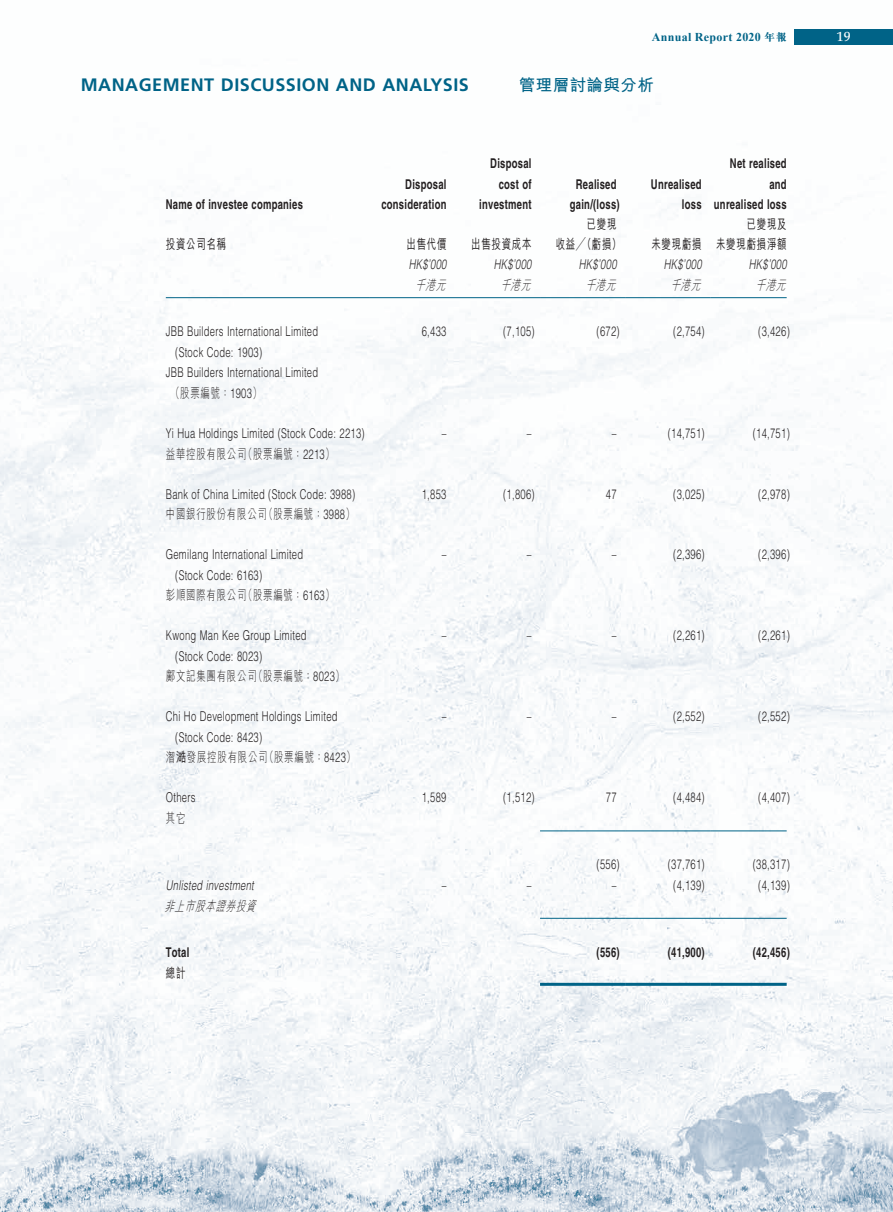
<style>
.page{position:relative;width:893px;height:1212px;background:#fff}
.page>*{position:absolute;margin:0;border:0;box-sizing:border-box;transform-origin:0 0}
.t1{font:700 18px "Frutiger LT Std";letter-spacing:.03em;color:#006387}
.t2{font:700 16.5px "M Hei HK";letter-spacing:.03em;color:#006387}
._50_Table_txt{font:300 13.5px/20.2px "Helvetica LT Std";letter-spacing:.03em;color:#231f20;scale:.7 1}
._50_Table_txt-2{font:700 13.5px "Helvetica LT Std";letter-spacing:.03em;color:#231f20;scale:.7 1}
._50_Table_txt-3{font:300 13.5px "M Hei HK";letter-spacing:.08em;color:#231f20;scale:.7 1}
._50_Table_txt-4{font:italic 300 13.5px "Helvetica LT Std";letter-spacing:.03em;color:#231f20;scale:.7 1}
._50_Table_txt-5{font:500 13.5px "M Hei HK";letter-spacing:.08em;color:#231f20;scale:.7 1}
._50_Table_txt-6{font:italic 300 13.5px "M Hei HK";color:#231f20;scale:.7 1}
.t3{font:500 13.5px "Palatino LT Std";color:#fff}
.t4{font:700 12px "Times New Roman";letter-spacing:.025em;color:#006387}
.s1{font-family:"M Sung HK";font-weight:800;font-size:10.5px}
.s2{font-family:"M Hei HK"}
.s3{font-family:"Helvetica LT Std"}
.s4{font-weight:500}
</style>
<div class="page">
<img style="left:1px;top:29px;width:892px;height:1183px">
<div style="left:795px;top:29px;width:98px;height:15px;background:#006387"></div>
<hr style="left:166px;top:297px;width:204px;height:1px;background:#006387">
<hr style="left:370px;top:297px;width:85px;height:1px;background:#006387">
<hr style="left:455px;top:297px;width:85px;height:1px;background:#006387">
<hr style="left:540px;top:297px;width:85px;height:1px;background:#006387">
<hr style="left:625px;top:297px;width:85px;height:1px;background:#006387">
<hr style="left:710px;top:297px;width:77px;height:1px;background:#006387">
<hr style="left:540px;top:830px;width:85px;height:1px;background:#006387">
<hr style="left:625px;top:830px;width:85px;height:1px;background:#006387">
<hr style="left:710px;top:830px;width:77px;height:1px;background:#006387">
<hr style="left:540px;top:918px;width:85px;height:1px;background:#006387">
<hr style="left:625px;top:918px;width:85px;height:1px;background:#006387">
<hr style="left:710px;top:918px;width:77px;height:1px;background:#006387">
<hr style="left:540px;top:983px;width:85px;height:3px;background:#006387">
<hr style="left:625px;top:983px;width:85px;height:3px;background:#006387">
<hr style="left:710px;top:983px;width:77px;height:3px;background:#006387">
<p class="t4" style="left:652px;top:28px;width:136px">Annual Report 2020 <span class="s1">年報</span></p>
<h1 class="t1" style="left:81px;top:75px;width:390px">MANAGEMENT DISCUSSION AND ANALYSIS</h1>
<p class="t2" style="left:519px;top:72px;width:137px">管理層討論與分析</p>
<p class="_50_Table_txt-2" style="left:166px;top:196px;width:197px">Name of investee companies</p>
<p class="_50_Table_txt-2" style="left:405px;top:176px;width:60px">Disposal</p>
<p class="_50_Table_txt-2" style="left:381px;top:196px;width:95px">consideration</p>
<p class="_50_Table_txt-2" style="left:490px;top:155px;width:60px">Disposal</p>
<p class="_50_Table_txt-2" style="left:499px;top:176px;width:48px">cost of</p>
<p class="_50_Table_txt-2" style="left:479px;top:196px;width:76px">investment</p>
<p class="_50_Table_txt-5" style="left:166px;top:235px;width:88px">投資公司名稱</p>
<p class="_50_Table_txt-5" style="left:406px;top:235px;width:59px">出售代價</p>
<p class="_50_Table_txt-5" style="left:471px;top:235px;width:88px">出售投資成本</p>
<p class="_50_Table_txt-2" style="left:576px;top:176px;width:60px">Realised</p>
<p class="_50_Table_txt-2" style="left:570px;top:196px;width:73px">gain/(loss)</p>
<p class="_50_Table_txt-2" style="left:651px;top:176px;width:74px">Unrealised</p>
<p class="_50_Table_txt-2" style="left:682px;top:196px;width:30px">loss</p>
<p class="_50_Table_txt-5" style="left:587px;top:214px;width:44px">已變現</p>
<p class="_50_Table_txt-5" style="left:556px;top:235px;width:95px">收益╱（虧損）</p>
<p class="_50_Table_txt-5" style="left:651px;top:235px;width:73px">未變現虧損</p>
<p class="_50_Table_txt-2" style="left:730px;top:155px;width:83px">Net realised</p>
<p class="_50_Table_txt-2" style="left:769px;top:176px;width:26px">and</p>
<p class="_50_Table_txt-2" style="left:714px;top:196px;width:105px">unrealised loss</p>
<p class="_50_Table_txt-5" style="left:747px;top:214px;width:59px">已變現及</p>
<p class="_50_Table_txt-5" style="left:716px;top:235px;width:102px">未變現虧損淨額</p>
<p class="_50_Table_txt-4" style="left:409px;top:256px;width:56px">HK$’000</p>
<p class="_50_Table_txt-4" style="left:494px;top:256px;width:56px">HK$’000</p>
<p class="_50_Table_txt-4" style="left:579px;top:256px;width:56px">HK$’000</p>
<p class="_50_Table_txt-4" style="left:664px;top:256px;width:56px">HK$’000</p>
<p class="_50_Table_txt-4" style="left:749px;top:256px;width:56px">HK$’000</p>
<p class="_50_Table_txt-6" style="left:415px;top:275px;width:51px">千港元</p>
<p class="_50_Table_txt-6" style="left:500px;top:275px;width:51px">千港元</p>
<p class="_50_Table_txt-6" style="left:585px;top:275px;width:51px">千港元</p>
<p class="_50_Table_txt-6" style="left:670px;top:275px;width:51px">千港元</p>
<p class="_50_Table_txt-6" style="left:755px;top:275px;width:51px">千港元</p>
<p class="_50_Table_txt" style="left:175px;top:321px;width:206px;text-indent:-9px">JBB Builders International Limited (Stock Code: 1903)</p>
<p class="_50_Table_txt" style="left:422px;top:321px;width:37px">6,433</p>
<p class="_50_Table_txt" style="left:503px;top:321px;width:47px">(7,105)</p>
<p class="_50_Table_txt" style="left:597px;top:321px;width:35px">(672)</p>
<p class="_50_Table_txt" style="left:673px;top:321px;width:47px">(2,754)</p>
<p class="_50_Table_txt" style="left:758px;top:321px;width:47px">(3,426)</p>
<p class="_50_Table_txt" style="left:171px;top:361px;width:212px;line-height:21.1px;text-indent:-5px">JBB Builders International Limited<span class="s2">（股票編號：</span>1903<span class="s2">）</span></p>
<p class="_50_Table_txt" style="left:166px;top:423px;width:286px">Yi Hua Holdings Limited (Stock Code: 2213)</p>
<p class="_50_Table_txt" style="left:442px;top:423px;width:8px">–</p>
<p class="_50_Table_txt" style="left:527px;top:423px;width:8px">–</p>
<p class="_50_Table_txt" style="left:612px;top:423px;width:8px">–</p>
<p class="_50_Table_txt" style="left:668px;top:423px;width:54px">(14,751)</p>
<p class="_50_Table_txt" style="left:753px;top:423px;width:54px">(14,751)</p>
<p class="_50_Table_txt-3" style="left:166px;top:444px;width:242px">益華控股有限公司（股票編號：<span class="s3">2213</span>）</p>
<p class="_50_Table_txt" style="left:166px;top:483px;width:272px">Bank of China Limited (Stock Code: 3988)</p>
<p class="_50_Table_txt" style="left:422px;top:483px;width:37px">1,853</p>
<p class="_50_Table_txt" style="left:503px;top:483px;width:47px">(1,806)</p>
<p class="_50_Table_txt" style="left:606px;top:483px;width:17px">47</p>
<p class="_50_Table_txt" style="left:673px;top:483px;width:47px">(3,025)</p>
<p class="_50_Table_txt" style="left:758px;top:483px;width:47px">(2,978)</p>
<p class="_50_Table_txt-3" style="left:166px;top:505px;width:272px">中國銀行股份有限公司（股票編號：<span class="s3">3988</span>）</p>
<p class="_50_Table_txt" style="left:175px;top:544px;width:184px;text-indent:-9px">Gemilang International Limited (Stock Code: 6163)</p>
<p class="_50_Table_txt" style="left:442px;top:544px;width:8px">–</p>
<p class="_50_Table_txt" style="left:527px;top:544px;width:8px">–</p>
<p class="_50_Table_txt" style="left:612px;top:544px;width:8px">–</p>
<p class="_50_Table_txt" style="left:673px;top:544px;width:47px">(2,396)</p>
<p class="_50_Table_txt" style="left:758px;top:544px;width:47px">(2,396)</p>
<p class="_50_Table_txt-3" style="left:166px;top:586px;width:242px">彭順國際有限公司（股票編號：<span class="s3">6163</span>）</p>
<p class="_50_Table_txt" style="left:175px;top:625px;width:189px;text-indent:-9px">Kwong Man Kee Group Limited (Stock Code: 8023)</p>
<p class="_50_Table_txt" style="left:442px;top:625px;width:8px">–</p>
<p class="_50_Table_txt" style="left:527px;top:625px;width:8px">–</p>
<p class="_50_Table_txt" style="left:612px;top:625px;width:8px">–</p>
<p class="_50_Table_txt" style="left:673px;top:625px;width:47px">(2,261)</p>
<p class="_50_Table_txt" style="left:758px;top:625px;width:47px">(2,261)</p>
<p class="_50_Table_txt-3" style="left:166px;top:667px;width:257px">鄺文記集團有限公司（股票編號：<span class="s3">8023</span>）</p>
<p class="_50_Table_txt" style="left:175px;top:706px;width:233px;text-indent:-9px">Chi Ho Development Holdings Limited (Stock Code: 8423)</p>
<p class="_50_Table_txt" style="left:442px;top:706px;width:8px">–</p>
<p class="_50_Table_txt" style="left:527px;top:706px;width:8px">–</p>
<p class="_50_Table_txt" style="left:612px;top:706px;width:8px">–</p>
<p class="_50_Table_txt" style="left:673px;top:706px;width:47px">(2,552)</p>
<p class="_50_Table_txt" style="left:758px;top:706px;width:47px">(2,552)</p>
<p class="_50_Table_txt-3" style="left:166px;top:748px;width:273px">潪<span class="s4">㵆</span>發展控股有限公司（股票編號：<span class="s3">8423</span>）</p>
<p class="_50_Table_txt" style="left:166px;top:787px;width:44px">Others</p>
<p class="_50_Table_txt" style="left:422px;top:787px;width:37px">1,589</p>
<p class="_50_Table_txt" style="left:503px;top:787px;width:47px">(1,512)</p>
<p class="_50_Table_txt" style="left:606px;top:787px;width:17px">77</p>
<p class="_50_Table_txt" style="left:673px;top:787px;width:47px">(4,484)</p>
<p class="_50_Table_txt" style="left:758px;top:787px;width:47px">(4,407)</p>
<p class="_50_Table_txt-3" style="left:166px;top:809px;width:30px">其它</p>
<p class="_50_Table_txt" style="left:597px;top:854px;width:35px">(556)</p>
<p class="_50_Table_txt" style="left:668px;top:854px;width:54px">(37,761)</p>
<p class="_50_Table_txt" style="left:753px;top:854px;width:54px">(38,317)</p>
<p class="_50_Table_txt-4" style="left:166px;top:876px;width:127px">Unlisted investment</p>
<p class="_50_Table_txt" style="left:442px;top:875px;width:8px">–</p>
<p class="_50_Table_txt" style="left:527px;top:875px;width:8px">–</p>
<p class="_50_Table_txt" style="left:612px;top:875px;width:8px">–</p>
<p class="_50_Table_txt" style="left:673px;top:875px;width:47px">(4,139)</p>
<p class="_50_Table_txt" style="left:758px;top:875px;width:47px">(4,139)</p>
<p class="_50_Table_txt-6" style="left:164px;top:896px;width:138px">非上市股本證券投資</p>
<p class="_50_Table_txt-2" style="left:166px;top:944px;width:35px">Total</p>
<p class="_50_Table_txt-2" style="left:597px;top:944px;width:35px">(556)</p>
<p class="_50_Table_txt-2" style="left:668px;top:944px;width:54px">(41,900)</p>
<p class="_50_Table_txt-2" style="left:753px;top:944px;width:54px">(42,456)</p>
<p class="_50_Table_txt-5" style="left:166px;top:963px;width:30px">總計</p>
<p class="t3" style="left:837px;top:28px;width:15px">19</p>
</div>
